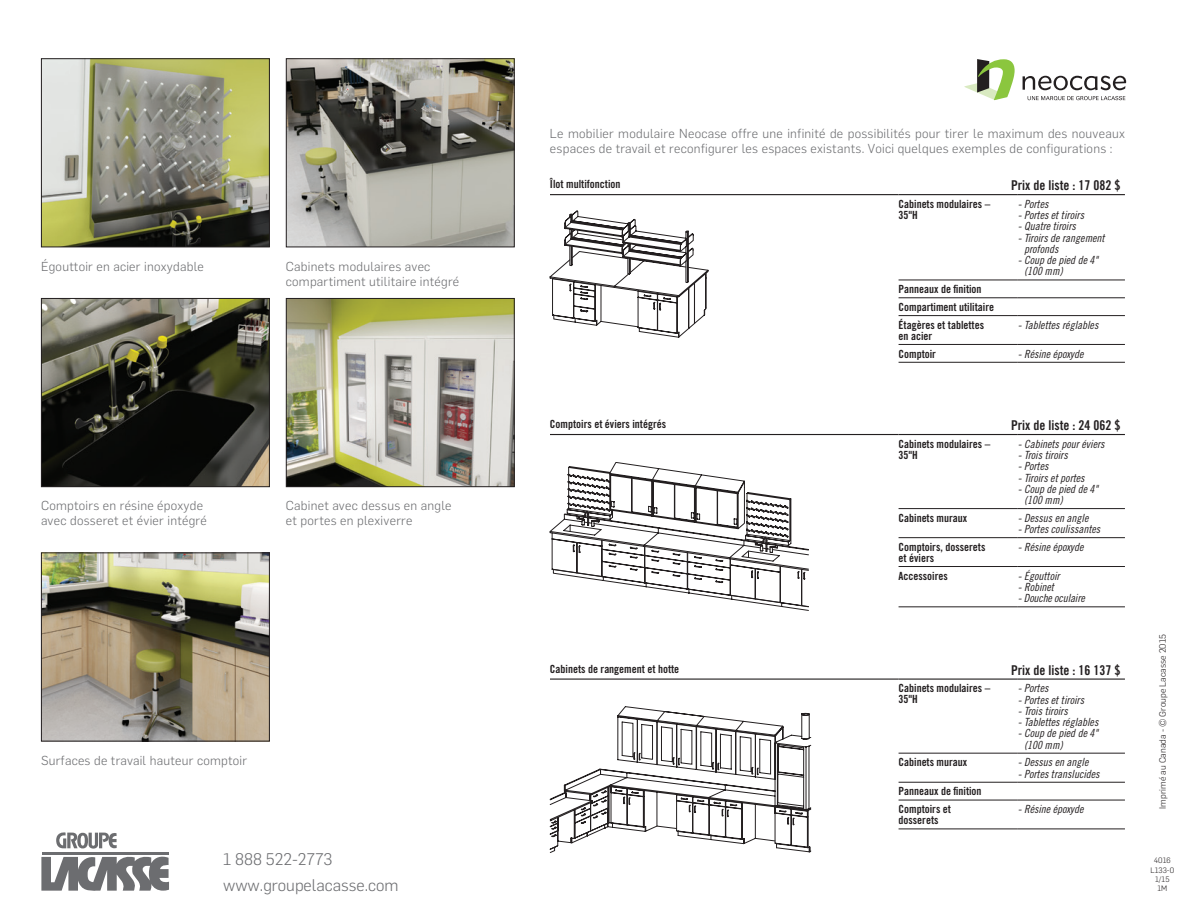
<style>
.page{position:relative;width:1188px;height:918px;background:#fff}
.page>*{position:absolute;margin:0;border:0;box-sizing:border-box;transform-origin:0 0}
.t1{font:300 16.5px/26.2px "Flama";color:#6c6d70}
.TAB_txt_ITAL{font:13.5px "Trade Gothic Bold Cond Twenty";color:#231f20}
.t2{font:300 12.75px/15px "Flama";letter-spacing:.02em;color:#6c6d70}
.TAB_txt_ITAL-2{font:11.25px/11.2px "Trade Gothic Cond Eighteen Obl";color:#231f20}
.TAB_txt_ITAL-3{font:11.25px/11.2px "Trade Gothic Bold Cond Twenty";color:#231f20}
.TAB_nom_produit{font:11.25px "Trade Gothic Bold Cond Twenty";color:#231f20}
.t3{font:300 9px "Flama";color:#231f20}
.t4{font:300 7.65px/9.3px "Flama";color:#231f20;text-align:center}
</style>
<div class="page">
<svg style="left:41px;top:856px;width:128px;height:35px"></svg>
<svg style="left:56px;top:832px;width:61px;height:17px"></svg>
<hr style="left:42px;top:852px;width:126px;height:2px;background:#6c6d70">
<hr style="left:899px;top:280px;width:119px;height:1px;background:#231f20">
<hr style="left:1018px;top:280px;width:107px;height:1px;background:#231f20">
<hr style="left:899px;top:297px;width:119px;height:1px;background:#231f20">
<hr style="left:1018px;top:297px;width:107px;height:1px;background:#231f20">
<hr style="left:899px;top:315px;width:119px;height:1px;background:#231f20">
<hr style="left:1018px;top:315px;width:107px;height:1px;background:#231f20">
<hr style="left:899px;top:344px;width:119px;height:1px;background:#231f20">
<hr style="left:1018px;top:344px;width:107px;height:1px;background:#231f20">
<hr style="left:899px;top:362px;width:119px;height:1px;background:#231f20">
<hr style="left:1018px;top:362px;width:107px;height:1px;background:#231f20">
<hr style="left:550px;top:194px;width:349px;height:1px;background:#231f20">
<hr style="left:899px;top:194px;width:119px;height:1px;background:#231f20">
<hr style="left:1018px;top:194px;width:107px;height:1px;background:#231f20">
<hr style="left:899px;top:508px;width:119px;height:1px;background:#231f20">
<hr style="left:1018px;top:508px;width:107px;height:1px;background:#231f20">
<hr style="left:899px;top:537px;width:119px;height:1px;background:#231f20">
<hr style="left:1018px;top:537px;width:107px;height:1px;background:#231f20">
<hr style="left:899px;top:566px;width:119px;height:1px;background:#231f20">
<hr style="left:1018px;top:566px;width:107px;height:1px;background:#231f20">
<hr style="left:899px;top:606px;width:119px;height:1px;background:#231f20">
<hr style="left:1018px;top:606px;width:107px;height:1px;background:#231f20">
<hr style="left:550px;top:434px;width:349px;height:1px;background:#231f20">
<hr style="left:899px;top:434px;width:119px;height:1px;background:#231f20">
<hr style="left:1018px;top:434px;width:107px;height:1px;background:#231f20">
<hr style="left:899px;top:753px;width:119px;height:1px;background:#231f20">
<hr style="left:1018px;top:753px;width:107px;height:1px;background:#231f20">
<hr style="left:899px;top:782px;width:119px;height:1px;background:#231f20">
<hr style="left:1018px;top:782px;width:107px;height:1px;background:#231f20">
<hr style="left:899px;top:800px;width:119px;height:1px;background:#231f20">
<hr style="left:1018px;top:800px;width:107px;height:1px;background:#231f20">
<hr style="left:899px;top:829px;width:119px;height:1px;background:#231f20">
<hr style="left:1018px;top:829px;width:107px;height:1px;background:#231f20">
<hr style="left:550px;top:679px;width:349px;height:1px;background:#231f20">
<hr style="left:899px;top:679px;width:119px;height:1px;background:#231f20">
<hr style="left:1018px;top:679px;width:107px;height:1px;background:#231f20">
<svg style="left:549px;top:211px;width:159px;height:126px"></svg>
<svg style="left:550px;top:462px;width:259px;height:149px"></svg>
<svg style="left:550px;top:706px;width:261px;height:147px"></svg>
<img style="left:288px;top:60px;width:225px;height:185px">
<div style="left:286px;top:58px;width:229px;height:189px;border:1px solid #231f20"></div>
<img style="left:288px;top:300px;width:225px;height:185px">
<div style="left:286px;top:298px;width:229px;height:189px;border:1px solid #231f20"></div>
<img style="left:43px;top:554px;width:225px;height:185px">
<div style="left:41px;top:552px;width:229px;height:189px;border:1px solid #231f20"></div>
<img style="left:43px;top:60px;width:225px;height:185px">
<div style="left:41px;top:58px;width:229px;height:189px;border:1px solid #231f20"></div>
<img style="left:43px;top:300px;width:225px;height:185px">
<div style="left:41px;top:298px;width:229px;height:189px;border:1px solid #231f20"></div>
<svg style="left:1028px;top:96px;width:97px;height:4px"></svg>
<svg style="left:1023px;top:76px;width:104px;height:14px"></svg>
<svg style="left:964px;top:59px;width:51px;height:41px"></svg>
<p class="t2" style="left:41px;top:258px;width:164px">Égouttoir en acier inoxydable</p>
<p class="t2" style="left:286px;top:258px;width:175px">Cabinets modulaires avec compartiment utilitaire intégré</p>
<p class="t2" style="left:41px;top:498px;width:167px">Comptoirs en résine époxyde avec dosseret et évier intégré</p>
<p class="t2" style="left:286px;top:498px;width:167px">Cabinet avec dessus en angle et portes en plexiverre</p>
<p class="t2" style="left:41px;top:752px;width:208px">Surfaces de travail hauteur comptoir</p>
<h1 class="t1" style="left:223px;top:845px;width:177px">1 888 522-2773 www.groupelacasse.com</h1>
<p class="t2" style="left:550px;top:125px;width:576px">Le mobilier modulaire Neocase offre une infinité de possibilités pour tirer le maximum des nouveaux espaces de travail et reconfigurer les espaces existants. Voici quelques exemples de configurations :</p>
<p class="TAB_nom_produit" style="left:550px;top:178px;width:72px">Îlot multifonction</p>
<p class="TAB_txt_ITAL" style="left:1011px;top:177px;width:111px">Prix de liste : 17 082 $</p>
<p class="TAB_txt_ITAL-3" style="left:899px;top:198px;width:93px">Cabinets modulaires –<br>35"H</p>
<p class="TAB_txt_ITAL-2" style="left:1018px;top:198px;width:32px">- Portes</p>
<p class="TAB_txt_ITAL-2" style="left:1018px;top:209px;width:68px">- Portes et tiroirs</p>
<p class="TAB_txt_ITAL-2" style="left:1018px;top:221px;width:60px">- Quatre tiroirs</p>
<p class="TAB_txt_ITAL-2" style="left:1024px;top:232px;width:82px;text-indent:-6px">- Tiroirs de rangement profonds</p>
<p class="TAB_txt_ITAL-2" style="left:1024px;top:254px;width:76px;text-indent:-6px">- Coup de pied de 4" (100 mm)</p>
<p class="TAB_txt_ITAL-3" style="left:899px;top:283px;width:85px">Panneaux de finition</p>
<p class="TAB_txt_ITAL-3" style="left:899px;top:301px;width:97px">Compartiment utilitaire</p>
<p class="TAB_txt_ITAL-3" style="left:899px;top:319px;width:87px">Étagères et tablettes en acier</p>
<p class="TAB_txt_ITAL-2" style="left:1018px;top:319px;width:82px">- Tablettes réglables</p>
<p class="TAB_txt_ITAL-3" style="left:899px;top:348px;width:39px">Comptoir</p>
<p class="TAB_txt_ITAL-2" style="left:1018px;top:348px;width:67px">- Résine époxyde</p>
<p class="TAB_nom_produit" style="left:550px;top:417px;width:118px">Comptoirs et éviers intégrés</p>
<p class="TAB_txt_ITAL" style="left:1011px;top:417px;width:111px">Prix de liste : 24 062 $</p>
<p class="TAB_txt_ITAL-3" style="left:899px;top:438px;width:93px">Cabinets modulaires –<br>35"H</p>
<p class="TAB_txt_ITAL-2" style="left:1018px;top:438px;width:88px">- Cabinets pour éviers</p>
<p class="TAB_txt_ITAL-2" style="left:1018px;top:449px;width:52px">- Trois tiroirs</p>
<p class="TAB_txt_ITAL-2" style="left:1018px;top:461px;width:32px">- Portes</p>
<p class="TAB_txt_ITAL-2" style="left:1018px;top:472px;width:68px">- Tiroirs et portes</p>
<p class="TAB_txt_ITAL-2" style="left:1024px;top:483px;width:76px;text-indent:-6px">- Coup de pied de 4" (100 mm)</p>
<p class="TAB_txt_ITAL-3" style="left:899px;top:512px;width:70px">Cabinets muraux</p>
<p class="TAB_txt_ITAL-2" style="left:1018px;top:512px;width:72px">- Dessus en angle</p>
<p class="TAB_txt_ITAL-2" style="left:1018px;top:523px;width:84px">- Portes coulissantes</p>
<p class="TAB_txt_ITAL-3" style="left:899px;top:541px;width:88px">Comptoirs, dosserets et éviers</p>
<p class="TAB_txt_ITAL-2" style="left:1018px;top:541px;width:67px">- Résine époxyde</p>
<p class="TAB_txt_ITAL-3" style="left:899px;top:570px;width:51px">Accessoires</p>
<p class="TAB_txt_ITAL-2" style="left:1018px;top:570px;width:43px">- Égouttoir</p>
<p class="TAB_txt_ITAL-2" style="left:1018px;top:581px;width:38px">- Robinet</p>
<p class="TAB_txt_ITAL-2" style="left:1018px;top:593px;width:68px">- Douche oculaire</p>
<p class="TAB_nom_produit" style="left:550px;top:662px;width:131px">Cabinets de rangement et hotte</p>
<p class="TAB_txt_ITAL" style="left:1011px;top:662px;width:111px">Prix de liste : 16 137 $</p>
<p class="TAB_txt_ITAL-3" style="left:899px;top:682px;width:93px">Cabinets modulaires –<br>35"H</p>
<p class="TAB_txt_ITAL-2" style="left:1018px;top:683px;width:32px">- Portes</p>
<p class="TAB_txt_ITAL-2" style="left:1018px;top:694px;width:68px">- Portes et tiroirs</p>
<p class="TAB_txt_ITAL-2" style="left:1018px;top:705px;width:52px">- Trois tiroirs</p>
<p class="TAB_txt_ITAL-2" style="left:1018px;top:716px;width:82px">- Tablettes réglables</p>
<p class="TAB_txt_ITAL-2" style="left:1024px;top:728px;width:76px;text-indent:-6px">- Coup de pied de 4" (100 mm)</p>
<p class="TAB_txt_ITAL-3" style="left:899px;top:757px;width:70px">Cabinets muraux</p>
<p class="TAB_txt_ITAL-2" style="left:1018px;top:757px;width:72px">- Dessus en angle</p>
<p class="TAB_txt_ITAL-2" style="left:1018px;top:768px;width:83px">- Portes translucides</p>
<p class="TAB_txt_ITAL-3" style="left:899px;top:786px;width:85px">Panneaux de finition</p>
<p class="TAB_txt_ITAL-3" style="left:899px;top:803px;width:54px">Comptoirs et</p>
<p class="TAB_txt_ITAL-3" style="left:899px;top:815px;width:41px">dosserets</p>
<p class="TAB_txt_ITAL-2" style="left:1018px;top:804px;width:67px">- Résine époxyde</p>
<p class="t3" style="left:1157px;top:809px;width:176px;rotate:-90deg">Imprimé au Canada - © Groupe Lacasse 2015</p>
<p class="t4" style="left:1154px;top:856px;width:18px">4016</p>
<p class="t4" style="left:1151px;top:865px;width:25px">L133-0<br>1/15</p>
<p class="t4" style="left:1157px;top:883px;width:11px">1M</p>
</div>
